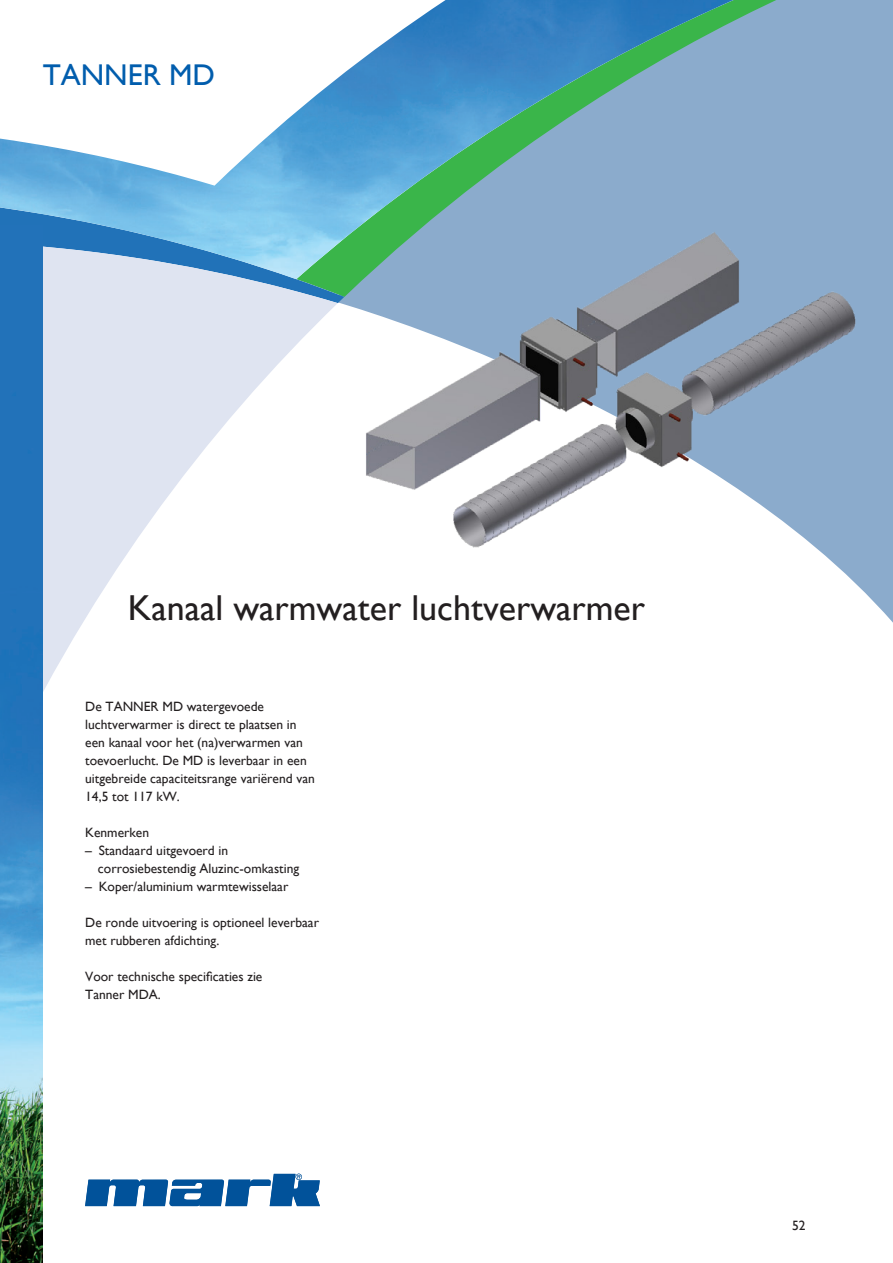
<style>
.page{position:relative;width:893px;height:1263px;background:#fff}
.page>*{position:absolute;margin:0;border:0;box-sizing:border-box;transform-origin:0 0}
.Kop1{font:36px "Gill Sans";color:#231f20}
.Product_naam{font:30px "Gill Sans";color:#015dad}
.Introtekst{font:13.5px/18px "Gill Sans";color:#231f20}
</style>
<div class="page">
<svg style="left:85px;top:1174px;width:235px;height:32px"></svg>
<svg style="left:340px;top:0;width:553px;height:623px"></svg>
<div style="left:344px;top:0;width:496px;height:297px;background:#8babcc"></div>
<svg style="left:43px;top:279px;width:295px;height:413px"></svg>
<img style="left:0;top:0;width:733px;height:279px">
<img style="left:0;top:225px;width:43px;height:1038px">
<img style="left:357px;top:225px;width:503px;height:325px">
<p class="Product_naam" style="left:43px;top:57px;width:174px">TANNER MD</p>
<p class="Kop1" style="left:128px;top:587px;width:519px">Kanaal warmwater luchtverwarmer</p>
<p class="Introtekst" style="left:85px;top:698px;width:231px">De TANNER MD watergevoede luchtverwarmer is direct te plaatsen in een kanaal voor het (na)verwarmen van toevoerlucht. De MD is leverbaar in een uitgebreide capaciteitsrange variërend van 14,5 tot 117 kW.</p>
<p class="Introtekst" style="left:85px;top:824px;width:65px">Kenmerken</p>
<p class="Introtekst" style="left:85px;top:842px;width:145px">– Standaard uitgevoerd in</p>
<p class="Introtekst" style="left:98px;top:860px;width:203px">corrosiebestendig Aluzinc-omkasting</p>
<p class="Introtekst" style="left:85px;top:878px;width:205px">– Koper/aluminium warmtewisselaar</p>
<p class="Introtekst" style="left:85px;top:914px;width:235px">De ronde uitvoering is optioneel leverbaar met rubberen afdichting.</p>
<p class="Introtekst" style="left:85px;top:968px;width:179px">Voor technische specificaties zie</p>
<p class="Introtekst" style="left:85px;top:986px;width:77px">Tanner MDA.</p>
<p class="Introtekst" style="left:792px;top:1216px;width:15px">52</p>
</div>
